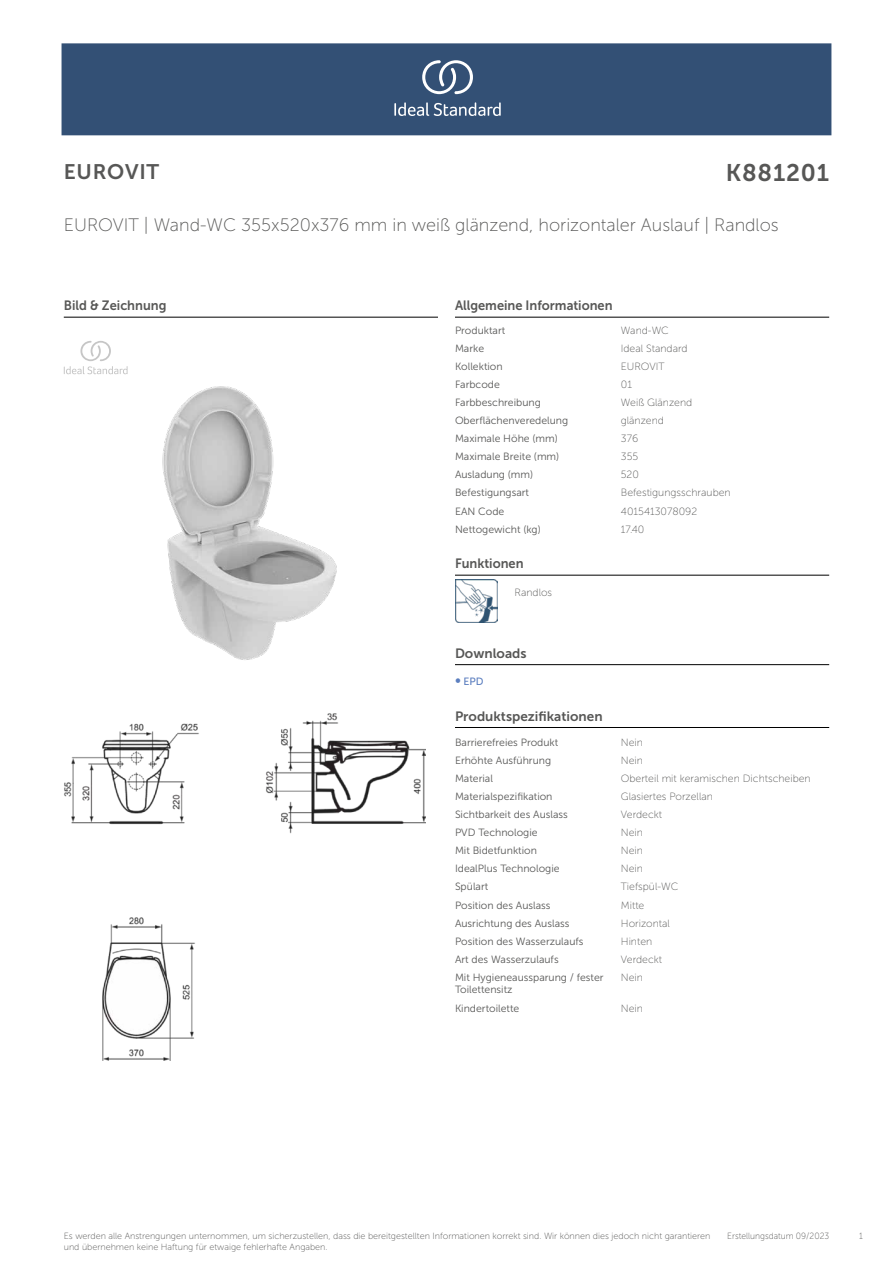
<style>
.page{position:relative;width:893px;height:1263px;background:#fff}
.page>*{position:absolute;margin:0;border:0;box-sizing:border-box;transform-origin:0 0}
.t1{font:24px "Museo Sans 700";letter-spacing:.035em;color:#575756}
.t2{font:21px "Museo Sans 700";letter-spacing:.035em;color:#575756}
.t3{font:18px "Museo Sans 100";color:#575756}
.t4{font:13.5px "Museo Sans 700";color:#575756;scale:.95 1}
.t5{font:13.5px "Museo Sans 700";color:#575756}
.t6{font:10.5px/12.6px "Museo Sans 300";color:#575756}
.t7{font:10.5px "Museo Sans 100";color:#575756}
.t8{font:10.5px "Museo Sans 500";color:#5b7ebf}
.t9{font:9px "Museo Sans 100";color:#575756}
.t10{font:9px "Museo Sans 100";color:#575756;scale:.95 1}
.s1{font-size:15px}
</style>
<div class="page">
<div style="left:62px;top:43px;width:769px;height:92px;background:#335075"></div>
<svg style="left:394px;top:102px;width:107px;height:14px"></svg>
<svg style="left:422px;top:60px;width:51px;height:34px"></svg>
<hr style="left:455px;top:317px;width:374px;height:1px;background:#000">
<hr style="left:455px;top:575px;width:374px;height:1px;background:#000">
<img style="left:455px;top:580px;width:42px;height:42px">
<hr style="left:455px;top:664px;width:374px;height:1px;background:#000">
<hr style="left:455px;top:727px;width:374px;height:1px;background:#000">
<hr style="left:64px;top:317px;width:374px;height:1px;background:#000">
<svg style="left:64px;top:341px;width:64px;height:33px"></svg>
<img style="left:64px;top:713px;width:361px;height:348px">
<img style="left:162px;top:386px;width:175px;height:274px">
<h2 class="t2" style="left:64px;top:160px;width:97px">EUROVIT</h2>
<h1 class="t1" style="left:726px;top:160px;width:105px">K881201</h1>
<h3 class="t3" style="left:64px;top:215px;width:716px">EUROVIT | Wand-WC 355x520x376 mm in weiß glänzend, horizontaler Auslauf | Randlos</h3>
<p class="t4" style="left:64px;top:298px;width:110px">Bild &amp; Zeichnung</p>
<p class="t4" style="left:455px;top:298px;width:167px">Allgemeine Informationen</p>
<p class="t6" style="left:455px;top:324px;width:52px">Produktart</p>
<p class="t7" style="left:621px;top:325px;width:50px">Wand-WC</p>
<p class="t6" style="left:455px;top:342px;width:31px">Marke</p>
<p class="t7" style="left:621px;top:343px;width:68px">Ideal Standard</p>
<p class="t6" style="left:455px;top:360px;width:49px">Kollektion</p>
<p class="t7" style="left:621px;top:361px;width:45px">EUROVIT</p>
<p class="t6" style="left:455px;top:378px;width:46px">Farbcode</p>
<p class="t7" style="left:621px;top:379px;width:13px">01</p>
<p class="t6" style="left:455px;top:396px;width:87px">Farbbeschreibung</p>
<p class="t7" style="left:621px;top:397px;width:73px">Weiß Glänzend</p>
<p class="t6" style="left:455px;top:414px;width:115px">Oberflächenveredelung</p>
<p class="t7" style="left:621px;top:415px;width:45px">glänzend</p>
<p class="t6" style="left:455px;top:432px;width:104px">Maximale Höhe (mm)</p>
<p class="t7" style="left:621px;top:433px;width:19px">376</p>
<p class="t6" style="left:455px;top:450px;width:106px">Maximale Breite (mm)</p>
<p class="t7" style="left:621px;top:451px;width:19px">355</p>
<p class="t6" style="left:455px;top:469px;width:80px">Ausladung (mm)</p>
<p class="t7" style="left:621px;top:469px;width:20px">520</p>
<p class="t6" style="left:455px;top:487px;width:76px">Befestigungsart</p>
<p class="t7" style="left:621px;top:487px;width:111px">Befestigungsschrauben</p>
<p class="t6" style="left:455px;top:505px;width:51px">EAN Code</p>
<p class="t7" style="left:621px;top:505px;width:78px">4015413078092</p>
<p class="t6" style="left:455px;top:523px;width:87px">Nettogewicht (kg)</p>
<p class="t7" style="left:621px;top:523px;width:25px">17.40</p>
<p class="t4" style="left:455px;top:556px;width:74px">Funktionen</p>
<p class="t7" style="left:514px;top:587px;width:39px">Randlos</p>
<p class="t5" style="left:455px;top:646px;width:73px">Downloads</p>
<p class="t8" style="left:455px;top:675px;width:30px"><span class="s1">•</span> EPD</p>
<p class="t5" style="left:455px;top:708px;width:149px">Produktspezifikationen</p>
<p class="t6" style="left:455px;top:736px;width:105px">Barrierefreies Produkt</p>
<p class="t7" style="left:621px;top:736px;width:24px">Nein</p>
<p class="t6" style="left:455px;top:754px;width:98px">Erhöhte Ausführung</p>
<p class="t7" style="left:621px;top:755px;width:24px">Nein</p>
<p class="t6" style="left:455px;top:772px;width:39px">Material</p>
<p class="t7" style="left:621px;top:773px;width:191px">Oberteil mit keramischen Dichtscheiben</p>
<p class="t6" style="left:455px;top:790px;width:99px">Materialspezifikation</p>
<p class="t7" style="left:621px;top:791px;width:94px">Glasiertes Porzellan</p>
<p class="t6" style="left:455px;top:808px;width:114px">Sichtbarkeit des Auslass</p>
<p class="t7" style="left:621px;top:809px;width:43px">Verdeckt</p>
<p class="t6" style="left:455px;top:826px;width:84px">PVD Technologie</p>
<p class="t7" style="left:621px;top:827px;width:24px">Nein</p>
<p class="t6" style="left:455px;top:844px;width:84px">Mit Bidetfunktion</p>
<p class="t7" style="left:621px;top:845px;width:24px">Nein</p>
<p class="t6" style="left:455px;top:862px;width:106px">IdealPlus Technologie</p>
<p class="t7" style="left:621px;top:863px;width:24px">Nein</p>
<p class="t6" style="left:455px;top:880px;width:35px">Spülart</p>
<p class="t7" style="left:621px;top:881px;width:59px">Tiefspül-WC</p>
<p class="t6" style="left:455px;top:899px;width:97px">Position des Auslass</p>
<p class="t7" style="left:621px;top:899px;width:25px">Mitte</p>
<p class="t6" style="left:455px;top:917px;width:116px">Ausrichtung des Auslass</p>
<p class="t7" style="left:621px;top:917px;width:51px">Horizontal</p>
<p class="t6" style="left:455px;top:935px;width:130px">Position des Wasserzulaufs</p>
<p class="t7" style="left:621px;top:935px;width:33px">Hinten</p>
<p class="t6" style="left:455px;top:953px;width:105px">Art des Wasserzulaufs</p>
<p class="t7" style="left:621px;top:953px;width:43px">Verdeckt</p>
<p class="t6" style="left:455px;top:971px;width:150px">Mit Hygieneaussparung / fester<br>Toilettensitz</p>
<p class="t7" style="left:621px;top:972px;width:24px">Nein</p>
<p class="t6" style="left:455px;top:1002px;width:66px">Kindertoilette</p>
<p class="t7" style="left:621px;top:1002px;width:24px">Nein</p>
<p class="t10" style="left:727px;top:1231px;width:109px">Erstellungsdatum 09/2023</p>
<p class="t9" style="left:64px;top:1231px;width:648px">Es werden alle Anstrengungen unternommen, um sicherzustellen, dass die bereitgestellten Informationen korrekt sind. Wir können dies jedoch nicht garantieren</p>
<p class="t10" style="left:859px;top:1231px;width:5px">1</p>
<p class="t9" style="left:64px;top:1242px;width:265px">und übernehmen keine Haftung für etwaige fehlerhafte Angaben.</p>
</div>
